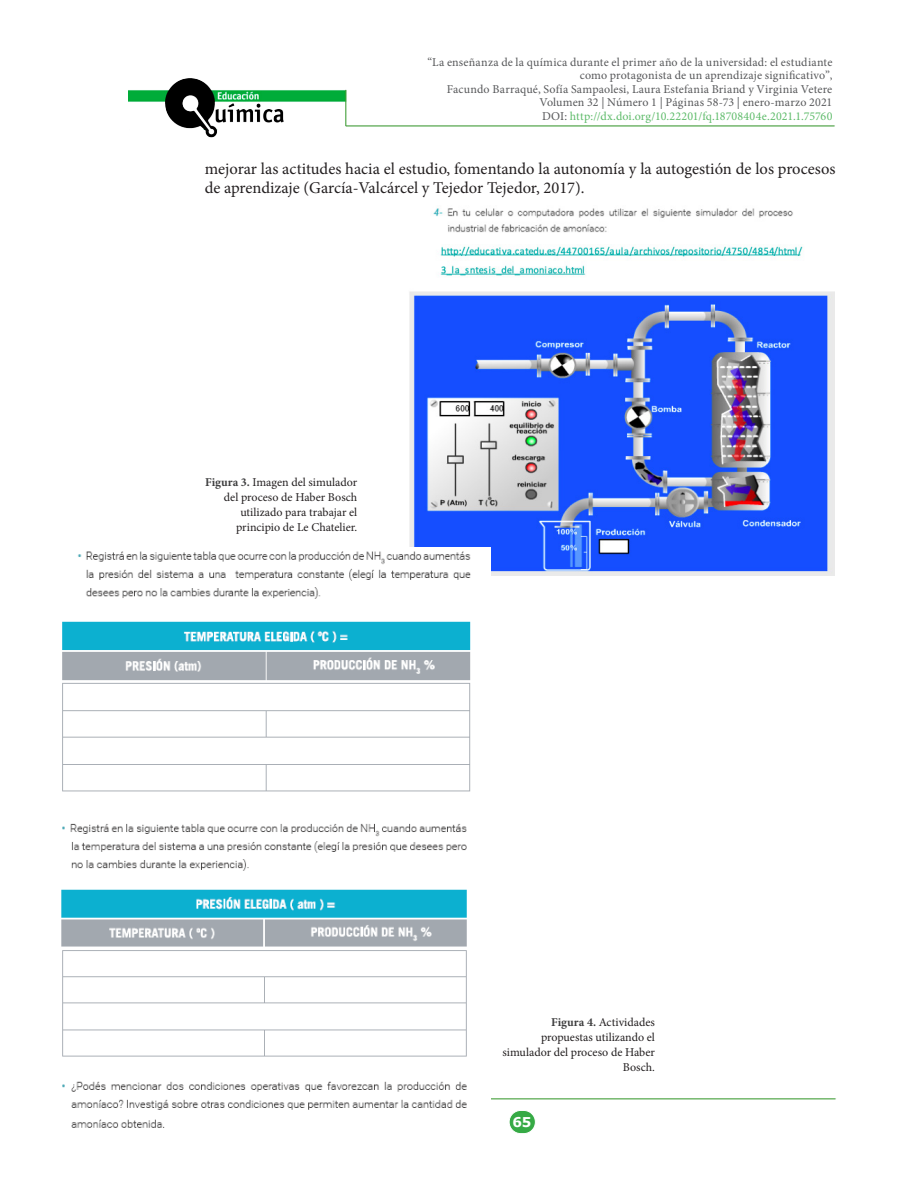
<style>
.page{position:relative;width:918px;height:1188px;background:#fff}
.page>*{position:absolute;margin:0;border:0;box-sizing:border-box;transform-origin:0 0}
.P-SinSan{font:16.5px/19.5px "Minion Pro";color:#231f20}
.t1{font:700 13.5px "Verdana";color:#fff}
.t2{font:12px/13.5px "Minion Pro";letter-spacing:.01em;color:#57585a;text-align:right}
.PieImg{font:12px/15px "Minion Pro";color:#231f20;text-align:right}
.s1{color:#5ebb6a}
.s2{font-weight:700;color:#3e3e3f}
</style>
<div class="page">
<img style="left:128px;top:78px;width:217px;height:59px">
<hr style="left:345px;top:125px;width:491px;height:2px;background:#8ac084">
<hr style="left:346px;top:126px;width:489px;height:1px;background:#3fa535">
<hr style="left:345px;top:89px;width:2px;height:38px;background:#231f20;opacity:.44">
<hr style="left:346px;top:90px;width:1px;height:36px;background:#3fa535">
<div style="left:509px;top:1110px;width:26px;height:24px;background:#36aa45;border-radius:12px"></div>
<div style="left:509px;top:1110px;width:27px;height:24px;border:1px solid #fff;border-radius:12px"></div>
<hr style="left:204px;top:1098px;width:632px;height:2px;background:#7cbb75">
<hr style="left:205px;top:1099px;width:631px;height:1px;background:#3fa535">
<img style="left:409px;top:208px;width:426px;height:368px">
<img style="left:61px;top:823px;width:429px;height:305px">
<img style="left:62px;top:548px;width:428px;height:244px">
<p class="t2" style="left:427px;top:55px;width:407px">“La enseñanza de la química durante el primer año de la universidad: el estudiante como protagonista de un aprendizaje significativo”,<br>Facundo Barraqué, Sofía Sampaolesi, Laura Estefania Briand y Virginia Vetere Volumen 32 | Número 1 | Páginas 58-73 | enero-marzo 2021<br>DOI: <span class="s1">http://dx.doi.org/10.22201/fq.18708404e.2021.1.75760</span></p>
<p class="P-SinSan" style="left:205px;top:159px;width:632px">mejorar las actitudes hacia el estudio, fomentando la autonomía y la autogestión de los procesos de aprendizaje (García-Valcárcel y Tejedor Tejedor, 2017).</p>
<p class="PieImg" style="left:205px;top:475px;width:154px"><span class="s2">Figura 3.</span> Imagen del simulador del proceso de Haber Bosch utilizado para trabajar el principio de Le Chatelier.</p>
<p class="PieImg" style="left:502px;top:1015px;width:154px"><span class="s2">Figura 4.</span> Actividades propuestas utilizando el simulador del proceso de Haber<br>Bosch.</p>
<p class="t1" style="left:512px;top:1113px;width:21px">65</p>
</div>
